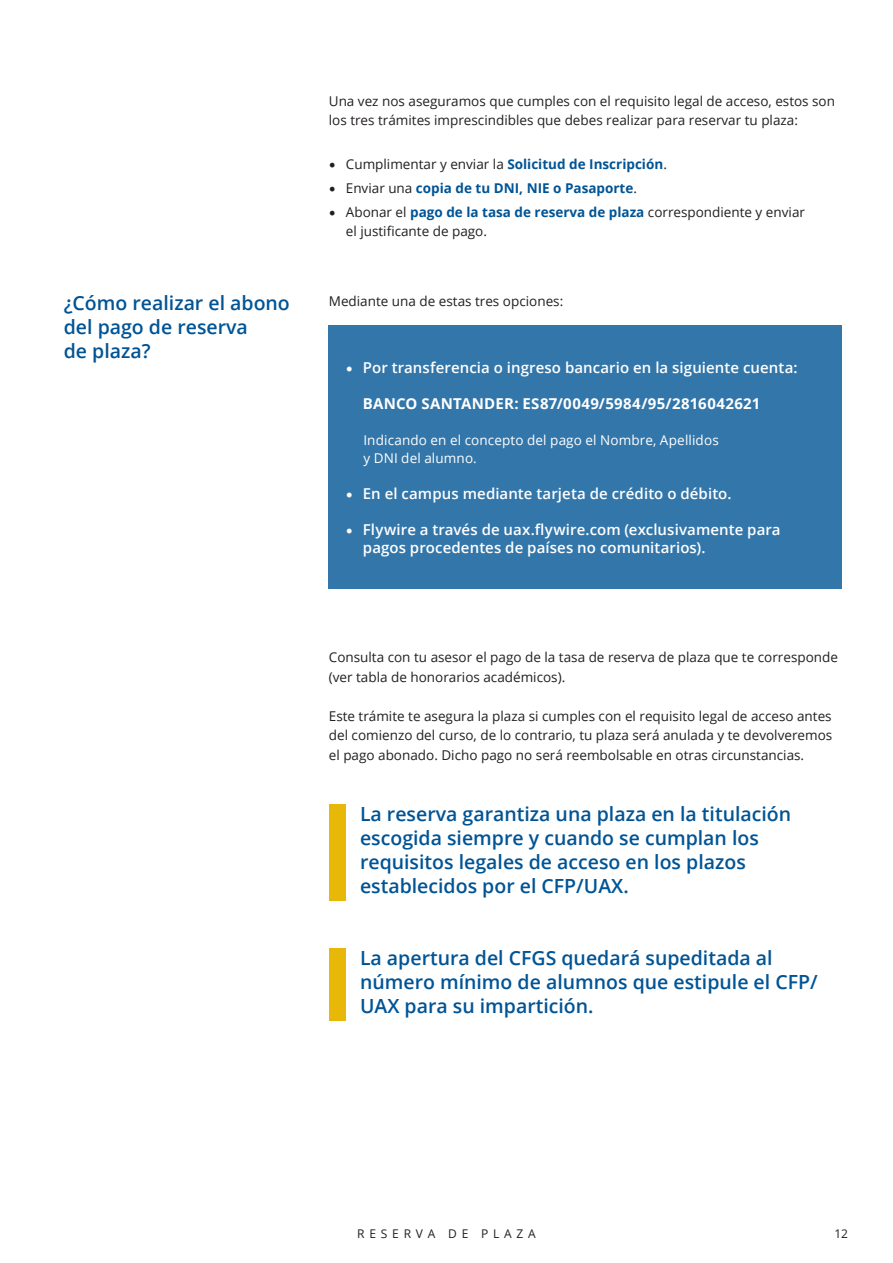
<style>
.page{position:relative;width:893px;height:1263px;background:#fff}
.page>*{position:absolute;margin:0;border:0;box-sizing:border-box;transform-origin:0 0}
.t1{font:600 19.5px/24px "Open Sans";color:#005495}
.t2{font:600 15px/18px "Open Sans";letter-spacing:.005em;color:#fff}
.t3{font:700 15px "Open Sans";letter-spacing:.02em;color:#fff}
.t4{font:13.5px/19.5px "Open Sans";color:#231f20}
.t5{font:13.5px/18px "Open Sans";letter-spacing:.01em;color:#fff}
.t6{font:700 13.5px "Open Sans";color:#005495}
.t7{font:12px "Open Sans";letter-spacing:.4em;color:#231f20}
.s1{font-family:"Minion Pro";font-size:18px}
.s2{font-weight:700;color:#005495}
.s3{font-family:"Minion Pro";font-weight:400;font-size:18px;color:#231f20}
.s4{font-weight:400;color:#231f20}
</style>
<div class="page">
<div style="left:329px;top:325px;width:513px;height:264px;background:#3376aa"></div>
<div style="left:329px;top:804px;width:16px;height:96px;background:#e8b809"></div>
<div style="left:329px;top:948px;width:16px;height:72px;background:#e8b809"></div>
<p class="t1" style="left:64px;top:291px;width:228px">¿Cómo realizar el abono del pago de reserva</p>
<p class="t1" style="left:64px;top:339px;width:88px">de plaza?</p>
<p class="t4" style="left:329px;top:91px;width:508px">Una vez nos aseguramos que cumples con el requisito legal de acceso, estos son los tres trámites imprescindibles que debes realizar para reservar tu plaza:</p>
<p class="t4" style="left:329px;top:154px;width:340px"><span class="s1">•</span> Cumplimentar y enviar la <span class="s2">Solicitud de Inscripción</span>.</p>
<p class="t6" style="left:329px;top:178px;width:310px"><span class="s3">•</span> <span class="s4">Enviar una</span> copia de tu DNI, NIE o Pasaporte<span class="s4">.</span></p>
<p class="t4" style="left:346px;top:202px;width:461px;text-indent:-17px"><span class="s1">•</span> Abonar el <span class="s2">pago de la tasa de reserva de plaza</span> correspondiente y enviar el justificante de pago.</p>
<p class="t4" style="left:329px;top:291px;width:236px">Mediante una de estas tres opciones:</p>
<p class="t2" style="left:346px;top:358px;width:453px"><span class="s1">•</span> Por transferencia o ingreso bancario en la siguiente cuenta:</p>
<p class="t3" style="left:363px;top:393px;width:399px">BANCO SANTANDER: ES87/0049/5984/95/2816042621</p>
<p class="t5" style="left:363px;top:431px;width:357px">Indicando en el concepto del pago el Nombre, Apellidos y DNI del alumno.</p>
<p class="t2" style="left:346px;top:484px;width:387px"><span class="s1">•</span> En el campus mediante tarjeta de crédito o débito.</p>
<p class="t2" style="left:363px;top:520px;width:419px;text-indent:-17px"><span class="s1">•</span> Flywire a través de uax.flywire.com (exclusivamente para pagos procedentes de países no comunitarios).</p>
<p class="t4" style="left:329px;top:647px;width:511px">Consulta con tu asesor el pago de la tasa de reserva de plaza que te corresponde (ver tabla de honorarios académicos).</p>
<p class="t4" style="left:329px;top:706px;width:505px;text-align:justify">Este trámite te asegura la plaza si cumples con el requisito legal de acceso antes del comienzo del curso, de lo contrario, tu plaza será anulada y te devolveremos el pago abonado. Dicho pago no será reembolsable en otras circunstancias.</p>
<p class="t1" style="left:360px;top:801px;width:433px">La reserva garantiza una plaza en la titulación escogida siempre y cuando se cumplan los requisitos legales de acceso en los plazos establecidos por el CFP/UAX.</p>
<p class="t1" style="left:360px;top:945px;width:459px">La apertura del CFGS quedará supeditada al número mínimo de alumnos que estipule el CFP/<br>UAX para su impartición.</p>
<p class="t7" style="left:357px;top:1225px;width:180px">RESERVA DE PLAZA</p>
<p class="t7" style="left:834px;top:1225px;width:15px">12</p>
</div>
